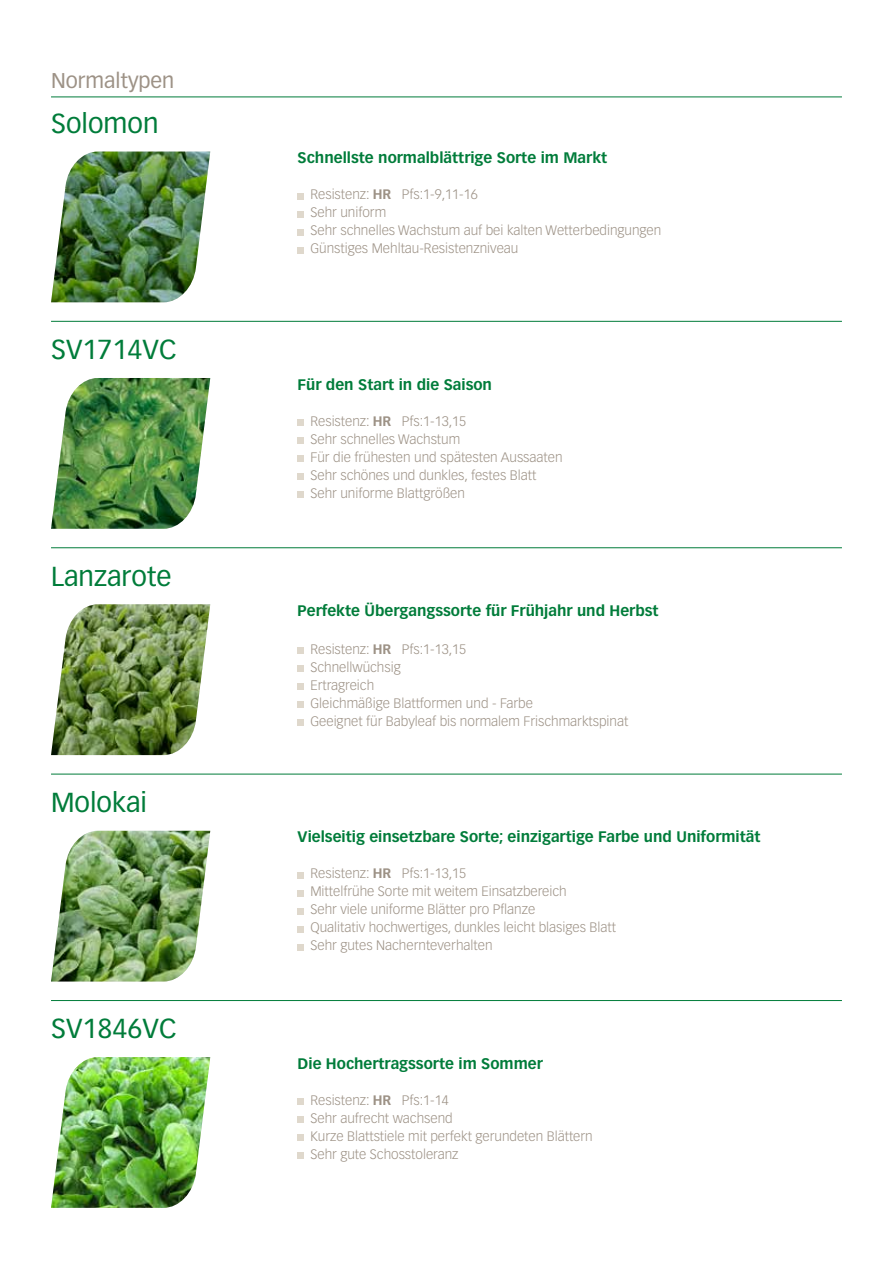
<style>
.page{position:relative;width:893px;height:1263px;background:#fff}
.page>*{position:absolute;margin:0;border:0;box-sizing:border-box;transform-origin:0 0}
.t1{font:27px "Vectora LT Std";color:#007c3a}
.t2{font:21px "Vectora LT Std";color:#9d9286}
.t3{font:700 15px "Vectora LT Std";color:#007c3a}
.t4{font:300 13.5px/18px "Vectora LT Std";color:#9d9286}
.s1{font-weight:700}
</style>
<div class="page">
<img style="left:51px;top:152px;width:159px;height:150px">
<img style="left:51px;top:378px;width:159px;height:151px">
<img style="left:51px;top:831px;width:159px;height:150px">
<svg style="left:298px;top:193px;width:6px;height:6px"></svg>
<svg style="left:298px;top:211px;width:6px;height:6px"></svg>
<svg style="left:298px;top:229px;width:6px;height:6px"></svg>
<svg style="left:298px;top:247px;width:6px;height:6px"></svg>
<div style="left:298px;top:419px;width:6px;height:7px;background:#dfd8cc"></div>
<div style="left:298px;top:437px;width:6px;height:7px;background:#dfd8cc"></div>
<div style="left:298px;top:455px;width:6px;height:7px;background:#dfd8cc"></div>
<div style="left:298px;top:491px;width:6px;height:7px;background:#dfd8cc"></div>
<div style="left:298px;top:473px;width:6px;height:7px;background:#dfd8cc"></div>
<svg style="left:298px;top:872px;width:6px;height:6px"></svg>
<svg style="left:298px;top:890px;width:6px;height:6px"></svg>
<svg style="left:298px;top:908px;width:6px;height:6px"></svg>
<svg style="left:298px;top:926px;width:6px;height:6px"></svg>
<svg style="left:298px;top:944px;width:6px;height:6px"></svg>
<img style="left:51px;top:604px;width:159px;height:151px">
<img style="left:51px;top:1057px;width:159px;height:151px">
<svg style="left:298px;top:648px;width:6px;height:6px"></svg>
<svg style="left:298px;top:666px;width:6px;height:6px"></svg>
<svg style="left:298px;top:684px;width:6px;height:6px"></svg>
<svg style="left:298px;top:702px;width:6px;height:6px"></svg>
<svg style="left:298px;top:720px;width:6px;height:6px"></svg>
<div style="left:298px;top:1098px;width:6px;height:7px;background:#dfd8cc"></div>
<div style="left:298px;top:1116px;width:6px;height:7px;background:#dfd8cc"></div>
<div style="left:298px;top:1134px;width:6px;height:7px;background:#dfd8cc"></div>
<div style="left:298px;top:1152px;width:6px;height:7px;background:#dfd8cc"></div>
<hr style="left:51px;top:97px;width:791px;height:1px;background:#007c3a">
<hr style="left:51px;top:321px;width:791px;height:1px;background:#007c3a">
<hr style="left:51px;top:774px;width:791px;height:1px;background:#007c3a">
<hr style="left:51px;top:547px;width:791px;height:1px;background:#007c3a">
<hr style="left:51px;top:1000px;width:791px;height:1px;background:#007c3a">
<h2 class="t2" style="left:51px;top:68px;width:125px">Normaltypen</h2>
<h1 class="t1" style="left:51px;top:107px;width:109px">Solomon</h1>
<h1 class="t1" style="left:51px;top:334px;width:127px">SV1714VC</h1>
<h1 class="t1" style="left:51px;top:560px;width:122px">Lanzarote</h1>
<h1 class="t1" style="left:51px;top:786px;width:98px">Molokai</h1>
<h1 class="t1" style="left:51px;top:1013px;width:127px">SV1846VC</h1>
<p class="t3" style="left:298px;top:149px;width:311px">Schnellste normalblättrige Sorte im Markt</p>
<p class="t4" style="left:310px;top:186px;width:352px">Resistenz: <span class="s1">HR</span> Pfs:1-9,11-16<br>Sehr uniform<br>Sehr schnelles Wachstum auf bei kalten Wetterbedingungen Günstiges Mehltau-Resistenzniveau</p>
<p class="t3" style="left:298px;top:375px;width:196px">Für den Start in die Saison</p>
<p class="t4" style="left:310px;top:412px;width:254px">Resistenz: <span class="s1">HR</span> Pfs:1-13,15<br>Sehr schnelles Wachstum<br>Für die frühesten und spätesten Aussaaten<br>Sehr schönes und dunkles, festes Blatt<br>Sehr uniforme Blattgrößen</p>
<p class="t3" style="left:298px;top:601px;width:363px">Perfekte Übergangssorte für Frühjahr und Herbst</p>
<p class="t4" style="left:310px;top:640px;width:319px">Resistenz: <span class="s1">HR</span> Pfs:1-13,15<br>Schnellwüchsig<br>Ertragreich<br>Gleichmäßige Blattformen und - Farbe<br>Geeignet für Babyleaf bis normalem Frischmarktspinat</p>
<p class="t3" style="left:298px;top:828px;width:464px">Vielseitig einsetzbare Sorte; einzigartige Farbe und Uniformität</p>
<p class="t4" style="left:310px;top:865px;width:307px">Resistenz: <span class="s1">HR</span> Pfs:1-13,15<br>Mittelfrühe Sorte mit weitem Einsatzbereich<br>Sehr viele uniforme Blätter pro Pflanze<br>Qualitativ hochwertiges, dunkles leicht blasiges Blatt Sehr gutes Nachernteverhalten</p>
<p class="t3" style="left:298px;top:1054px;width:247px">Die Hochertragssorte im Sommer</p>
<p class="t4" style="left:310px;top:1091px;width:284px">Resistenz: <span class="s1">HR</span> Pfs:1-14<br>Sehr aufrecht wachsend<br>Kurze Blattstiele mit perfekt gerundeten Blättern<br>Sehr gute Schosstoleranz</p>
</div>
